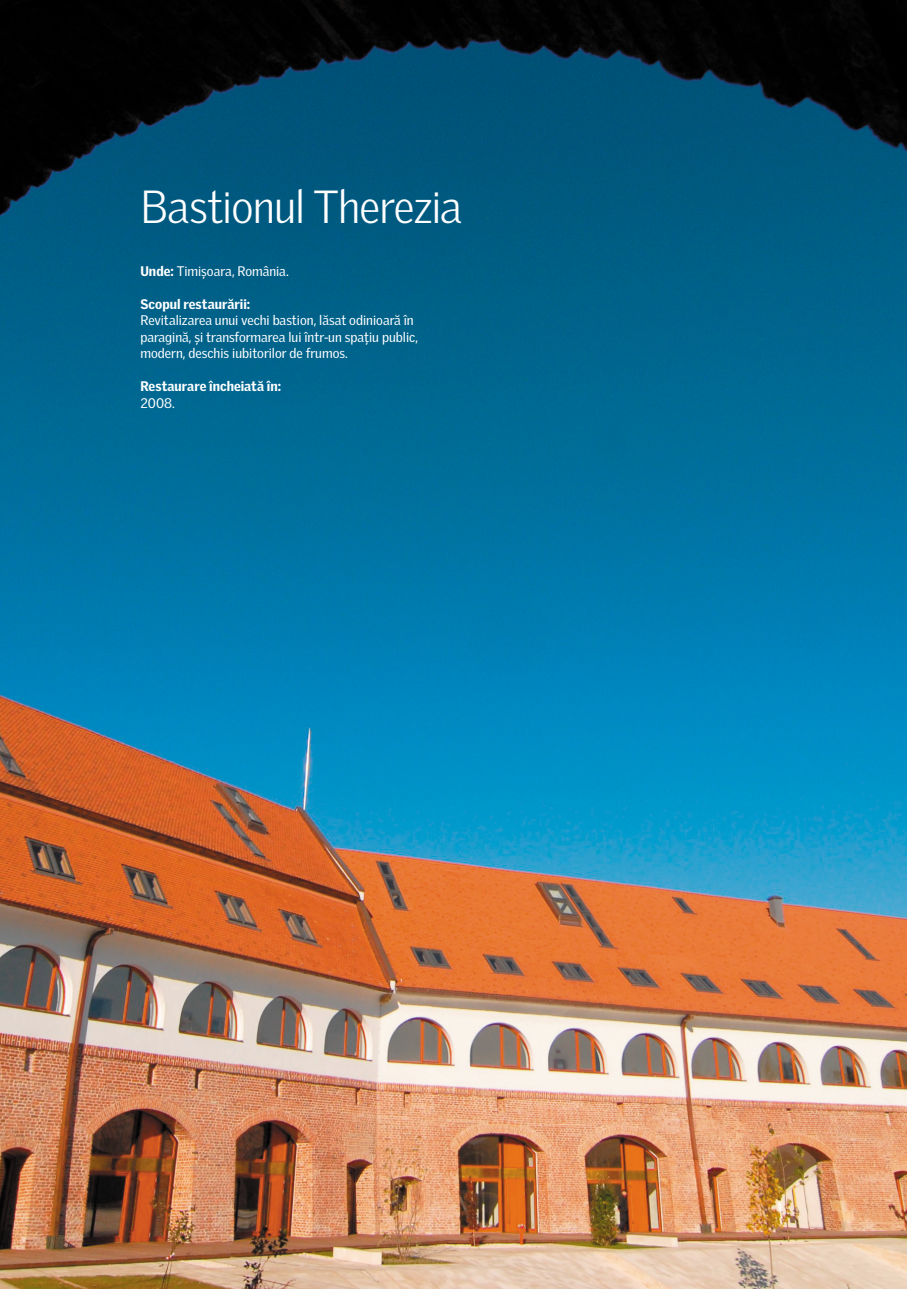
<style>
.page{position:relative;width:919px;height:1289px;background:#fff}
.page>*{position:absolute;margin:0;border:0;box-sizing:border-box;transform-origin:0 0}
.VDS_head_2{font:300 45px "Velux Gothic";letter-spacing:-.02em;color:#fff}
.VDS_body{font:13.5px/16.5px "Velux Gothic";color:#fff}
.VDS_body-2{font:900 13.5px/16.5px "Velux Gothic";color:#fff}
.s1{font-weight:900}
.s2{font-weight:400}
</style>
<div class="page">
<img style="left:0;top:0;width:906px;height:1288px">
<p class="VDS_head_2" style="left:140px;top:180px;width:323px">Bastionul Therezia</p>
<p class="VDS_body" style="left:140px;top:262px;width:150px"><span class="s1">Unde:</span> Timișoara, România.</p>
<p class="VDS_body" style="left:140px;top:295px;width:279px"><span class="s1">Scopul restaurării:<br></span>Revitalizarea unui vechi bastion, lăsat odinioară în paragină, și transformarea lui într-un spaţiu public, modern, deschis iubitorilor de frumos.</p>
<p class="VDS_body-2" style="left:140px;top:378px;width:142px">Restaurare încheiată în:<br><span class="s2">2008.</span></p>
</div>
